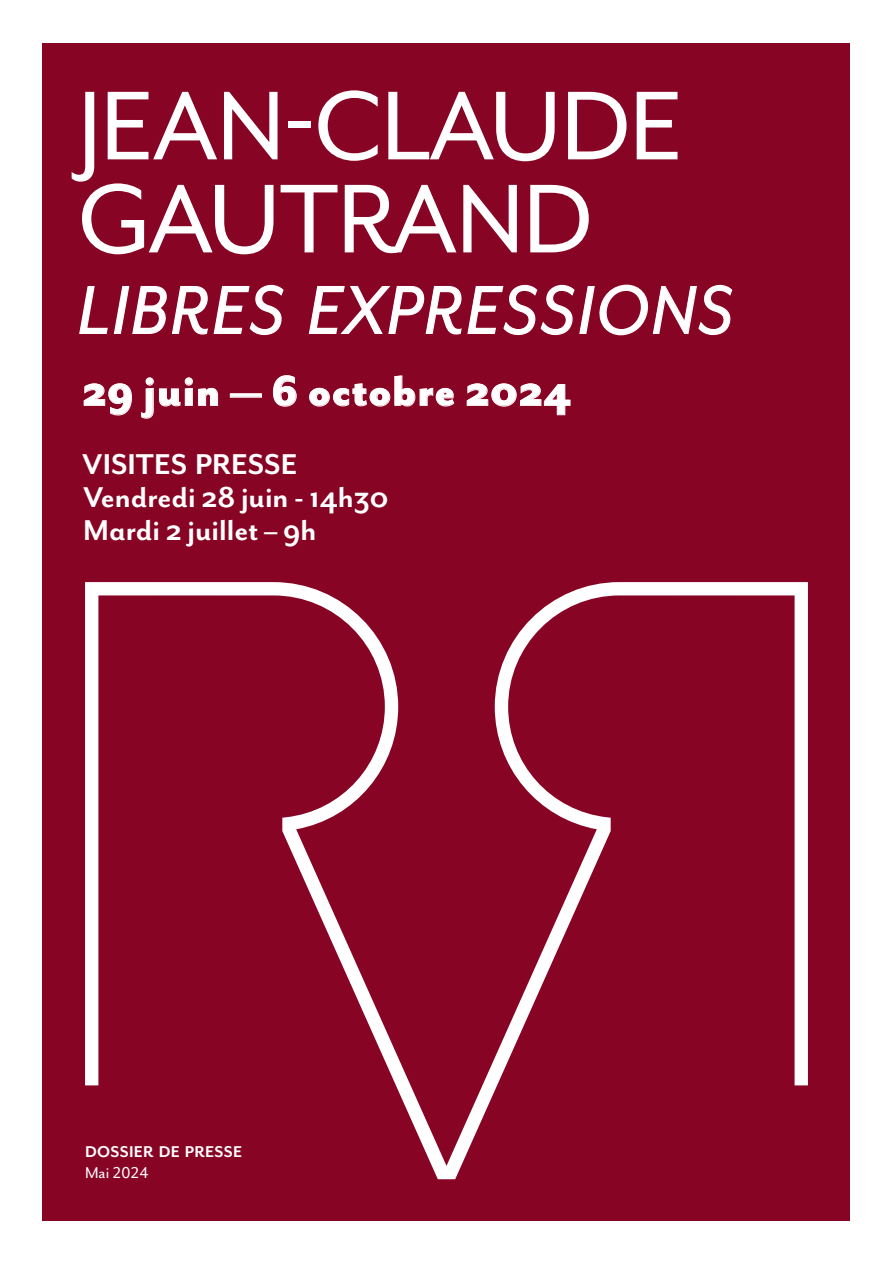
<style>
.page{position:relative;width:893px;height:1263px;background:#fff}
.page>*{position:absolute;margin:0;border:0;box-sizing:border-box;transform-origin:0 0}
.t1{font:112.5px/93px "Mr Eaves San OT";letter-spacing:-.015em;color:#fff}
.t2{font:italic 78px "Mr Eaves San OT";letter-spacing:.025em;color:#fff}
.t3{font:800 48px "Mr Eaves San OT";letter-spacing:.02em;color:#fff}
.t4{font:700 33px/33px "Mr Eaves San OT";color:#fff}
.t5{font:700 18px "Mr Eaves San OT";letter-spacing:.015em;color:#fff}
.t6{font:18px "Mr Eaves San OT";color:#fff}
</style>
<div class="page">
<div style="left:43px;top:43px;width:807px;height:1177px;background:#880424"></div>
<svg style="left:85px;top:582px;width:723px;height:597px"></svg>
<svg style="left:79px;top:284px;width:205px;height:52px"></svg>
<svg style="left:308px;top:284px;width:425px;height:52px"></svg>
<svg style="left:83px;top:383px;width:49px;height:33px"></svg>
<svg style="left:141px;top:377px;width:77px;height:42px"></svg>
<svg style="left:273px;top:375px;width:24px;height:32px"></svg>
<svg style="left:309px;top:375px;width:145px;height:32px"></svg>
<svg style="left:467px;top:383px;width:104px;height:32px"></svg>
<h1 class="t1" style="left:78px;top:80px;width:607px">JEAN-CLAUDE<br>GAUTRAND</h1>
<h2 class="t2" style="left:78px;top:268px;width:657px">LIBRES EXPRESSIONS</h2>
<h3 class="t3" style="left:83px;top:363px;width:490px">29 juin — 6 octobre 2024</h3>
<p class="t4" style="left:82px;top:448px;width:308px">VisiteS presse<br>Vendredi 28 juin - 14h30<br>Mardi 2 juillet – 9h</p>
<p class="t5" style="left:85px;top:1141px;width:157px">DOSSIER DE PRESSe</p>
<p class="t6" style="left:85px;top:1163px;width:65px">Mai 2024</p>
</div>
